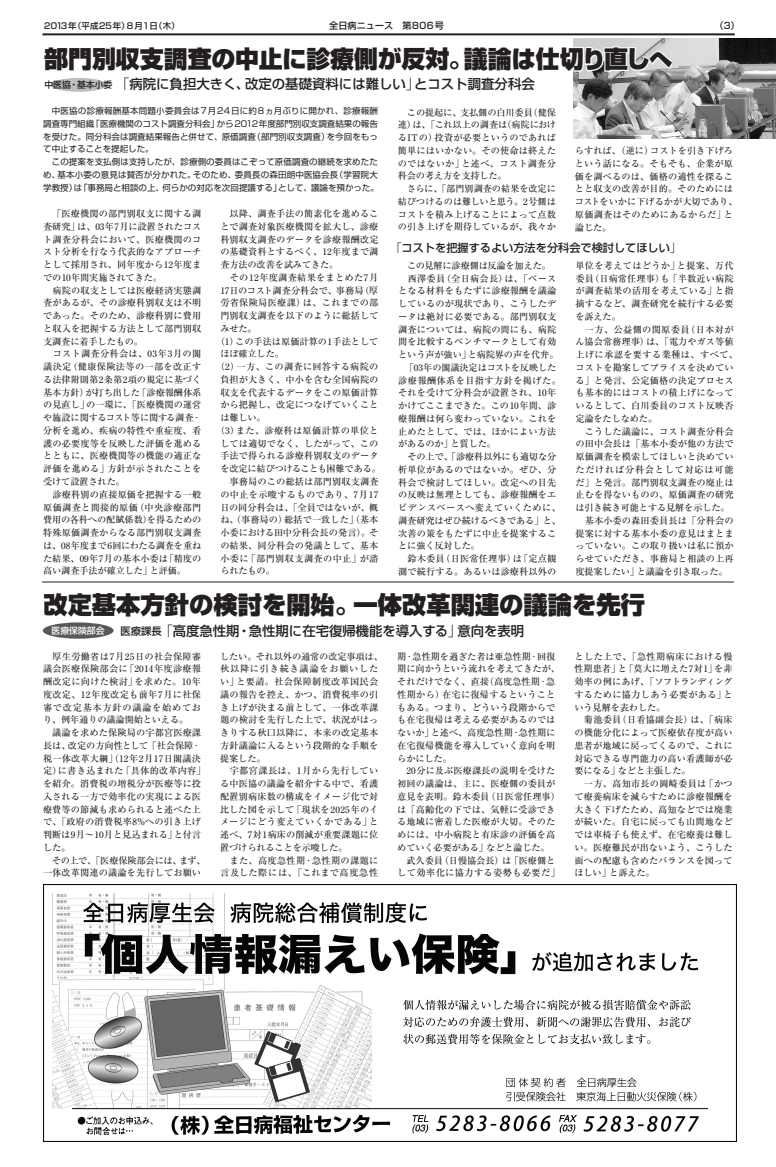
<style>
.page{position:relative;width:776px;height:1167px;background:#fff}
.page>*{position:absolute;margin:0;border:0;box-sizing:border-box;transform-origin:0 0}
.t1{font:900 24.3px "Shin Go";color:#231f20}
.t2{font:900 24px "Shin Go";color:#231f20}
.t3{font:500 13.4px "Shin Go";color:#231f20}
.t4{font:500 13.3px "Shin Go";color:#231f20}
.t5{font:500 11.2px "Shin Go";color:#231f20}
.t6{font:500 9.2px/12.8px "Ryumin";letter-spacing:.01em;color:#231f20;text-align:justify}
.t7{font:500 9.2px "Ryumin";letter-spacing:-.015em;color:#231f20}
.t8{font:500 9.2px/12.8px "Ryumin";letter-spacing:.03em;color:#231f20;text-align:right}
.t9{font:500 9.2px/12.8px "Ryumin";letter-spacing:.04em;color:#231f20;text-align:center}
.t10{font:500 9.2px "Ryumin";letter-spacing:.035em;color:#231f20}
.t11{font:500 9.2px "Ryumin";letter-spacing:-.01em;color:#231f20}
.t12{font:500 9.2px "Ryumin";letter-spacing:.08em;color:#231f20}
.t13{font:500 9.1px "Shin Go";color:#231f20}
.t14{font:500 9px "Shin Go";color:#231f20}
.t15{font:500 8.9px "Shin Go";color:#fff}
.t16{font:8.5px/12.8px "Shin Go";letter-spacing:.005em;color:#231f20;text-align:justify}
.t17{font:500 8.5px "Shin Go";letter-spacing:.015em;color:#231f20}
.s1{font-size:8.9px}
.s2{font-weight:300}
.s3{font-size:10.4px}
</style>
<div class="page">
<div style="left:43px;top:622px;width:71px;height:17px;background:#57585a;border-radius:50%"></div>
<hr style="left:42px;top:33px;width:693px;height:2px;background:#231f20">
<img style="left:43px;top:885px;width:693px;height:256px">
<hr style="left:42px;top:582px;width:692px;height:1px;background:#231f20">
<div style="left:51px;top:78px;width:56px;height:14px;background:#bcbdc0;border-radius:50%"></div>
<img style="left:574px;top:39px;width:202px;height:99px">
<p class="t17" style="left:44px;top:23px;width:137px">2013年（平成25年）8月1日（木）</p>
<p class="t13" style="left:329px;top:22px;width:153px">全日病ニュース　第806号　　　　</p>
<p class="t14" style="left:715px;top:22px;width:26px">（3）</p>
<h2 class="t2" style="left:44px;top:50px;width:630px">部門別収支調査の中止に診療側が反対。議論は仕切り直しへ</h2>
<h3 class="t3" style="left:44px;top:79px;width:492px"><span class="s1">中医協・基本小委</span><span class="s2">「</span>病院に負担大きく、改定の基礎資料には難しい<span class="s2">」</span>とコスト調査分科会</h3>
<p class="t16" style="left:43px;top:106px;width:336px;text-indent:9px">中医協の診療報酬基本問題小委員会は7月24日に約8ヵ月ぶりに開かれ、診療報酬調査専門組織「医療機関のコスト調査分科会」から2012年度部門別収支調査結果の報告を受けた。同分科会は調査結果報告と併せて、原価調査（部門別収支調査）を今回をもって中止することを提起した。</p>
<p class="t16" style="left:43px;top:157px;width:337px;text-align:left;text-indent:9px">この提案を支払側は支持したが、診療側の委員はこぞって原価調査の継続を求めたため、基本小委の意見は賛否が分かれた。そのため、委員長の森田朗中医協会長（学習院大学教授）は「事務局と相談の上、何らかの対応を次回提議する」として、議論を預かった。</p>
<p class="t6" style="left:43px;top:209px;width:160px;text-indent:9px">「医療機関の部門別収支に関する調査研究」は、03年7月に設置されたコスト調査分科会において、医療機関のコスト分析を行なう代表的なアプローチとして採用され、同年度から12年度までの10年間実施されてきた。</p>
<p class="t6" style="left:43px;top:285px;width:160px;text-indent:9px">病院の収支としては医療経済実態調査があるが、その診療科別収支は不明であった。そのため、診療科別に費用と収入を把握する方法として部門別収支調査に着手したもの。</p>
<p class="t6" style="left:43px;top:349px;width:160px;text-indent:10px">コスト調査分科会は、03年3月の閣議決定（健康保険法等の一部を改正する法律附則第2条第2項の規定に基づく基本方針）が打ち出した「診療報酬体系の見直し」の一環に、「医療機関の運営や施設に関するコスト等に関する調査・分析を進め、疾病の特性や重症度、看護の必要度等を反映した評価を進めるとともに、医療機関等の機能の適正な評価を進める」方針が示されたことを受けて設置された。</p>
<p class="t6" style="left:43px;top:489px;width:160px;text-indent:9px">診療科別の直接原価を把握する一般原価調査と間接的原価（中央診療部門費用の各科への配賦係数）を得るための特殊原価調査からなる部門別収支調査は、08年度まで6回にわたる調査を重ねた結果、09年7月の基本小委は「精度の高い調査手法が確立した」と評価。</p>
<p class="t6" style="left:398px;top:107px;width:160px;text-indent:9px">この提起に、支払側の白川委員（健保連）は、「これ以上の調査は（病院におけるITの）投資が必要というのであれば簡単にはいかない。その使命は終えたのではないか」と述べ、コスト調査分科会の考え方を支持した。</p>
<p class="t6" style="left:398px;top:183px;width:160px;text-indent:9px">さらに、「部門別調査の結果を改定に結びつけるのは難しいと思う。2号側はコストを積み上げることによって点数の引き上げを期待しているが、我々か</p>
<p class="t6" style="left:575px;top:146px;width:164px;text-align:left">らすれば、（逆に）コストを引き下げろという話になる。そもそも、企業が原価を調べるのは、価格の適性を探ることと収支の改善が目的。そのためにはコストをいかに下げるかが大切であり、原価調査はそのためにあるからだ」と論じた。</p>
<p class="t5" style="left:390px;top:243px;width:292px"><span class="s2">「</span>コストを把握するよい方法を分科会で検討してほしい<span class="s2">」</span></p>
<p class="t7" style="left:407px;top:262px;width:145px">この見解に診療側は反論を加えた。</p>
<p class="t8" style="left:408px;top:273px;width:150px">西澤委員（全日病会長）は、「ベース</p>
<p class="t6" style="left:398px;top:286px;width:160px">となる材料をもたずに診療報酬を議論</p>
<p class="t6" style="left:398px;top:299px;width:160px">しているのが現状であり、こうしたデ</p>
<p class="t6" style="left:398px;top:311px;width:160px">ータは絶対に必要である。部門別収支</p>
<p class="t6" style="left:398px;top:324px;width:160px">調査については、病院の間にも、病院</p>
<p class="t6" style="left:398px;top:337px;width:160px">間を比較するベンチマークとして有効</p>
<p class="t7" style="left:398px;top:351px;width:162px">という声が強い」と病院界の声を代弁。</p>
<p class="t7" style="left:405px;top:364px;width:153px">「03年の閣議決定はコストを反映した</p>
<p class="t9" style="left:398px;top:375px;width:164px">診療報酬体系を目指す方針を掲げた。</p>
<p class="t6" style="left:398px;top:388px;width:160px">それを受けて分科会が設置され、10年</p>
<p class="t6" style="left:398px;top:401px;width:160px">かけてここまできた。この10年間、診</p>
<p class="t6" style="left:398px;top:413px;width:160px">療報酬は何ら変わっていない。これを</p>
<p class="t6" style="left:398px;top:426px;width:160px">止めたとして、では、ほかによい方法</p>
<p class="t7" style="left:398px;top:441px;width:99px">があるのか」と質した。</p>
<p class="t11" style="left:407px;top:454px;width:151px">その上で、「診療科以外にも適切な分</p>
<p class="t6" style="left:398px;top:464px;width:160px">析単位があるのではないか。ぜひ、分</p>
<p class="t6" style="left:398px;top:477px;width:160px">科会で検討してほしい。改定への目先</p>
<p class="t6" style="left:398px;top:490px;width:160px">の反映は無理としても、診療報酬をエ</p>
<p class="t9" style="left:398px;top:503px;width:164px">ビデンスベースへ変えていくために、</p>
<p class="t7" style="left:398px;top:517px;width:164px">調査研究はぜひ続けるべきである」と、</p>
<p class="t6" style="left:398px;top:528px;width:160px">次善の策をもたずに中止を提案するこ</p>
<p class="t7" style="left:398px;top:543px;width:83px">とに強く反対した。</p>
<p class="t6" style="left:408px;top:554px;width:150px">鈴木委員（日医常任理事）は「定点観</p>
<p class="t6" style="left:398px;top:566px;width:160px">測で続行する。あるいは診療科以外の</p>
<p class="t6" style="left:220px;top:209px;width:160px;text-indent:9px">以降、調査手法の簡素化を進めることで調査対象医療機関を拡大し、診療科別収支調査のデータを診療報酬改定の基礎資料とするべく、12年度まで調査方法の改善を試みてきた。</p>
<p class="t6" style="left:230px;top:272px;width:150px">その12年度調査結果をまとめた7月</p>
<p class="t6" style="left:220px;top:285px;width:160px">17日のコスト調査分科会で、事務局（厚</p>
<p class="t8" style="left:220px;top:298px;width:160px">労省保険局医療課）は、これまでの部</p>
<p class="t6" style="left:220px;top:311px;width:160px">門別収支調査を以下のように総括して</p>
<p class="t6" style="left:220px;top:323px;width:38px">みせた。</p>
<p class="t6" style="left:216px;top:336px;width:164px">（1）この手法は原価計算の1手法として</p>
<p class="t6" style="left:220px;top:349px;width:65px">ほぼ確立した。</p>
<p class="t8" style="left:216px;top:362px;width:164px">（2）一方、この調査に回答する病院の</p>
<p class="t6" style="left:220px;top:374px;width:160px">負担が大きく、中小を含む全国病院の</p>
<p class="t6" style="left:220px;top:387px;width:160px">収支を代表するデータをこの原価計算</p>
<p class="t6" style="left:220px;top:400px;width:160px">から把握し、改定につなげていくこと</p>
<p class="t6" style="left:220px;top:413px;width:47px">は難しい。</p>
<p class="t10" style="left:216px;top:427px;width:164px">（3）また、診療科は原価計算の単位と</p>
<p class="t6" style="left:220px;top:438px;width:160px">しては適切でなく、したがって、この</p>
<p class="t6" style="left:220px;top:451px;width:160px">手法で得られる診療科別収支のデータ</p>
<p class="t7" style="left:220px;top:466px;width:162px">を改定に結びつけることも困難である。</p>
<p class="t6" style="left:230px;top:476px;width:150px">事務局のこの総括は部門別収支調査</p>
<p class="t10" style="left:220px;top:491px;width:160px">の中止を示唆するものであり、7月17</p>
<p class="t6" style="left:220px;top:502px;width:160px">日の同分科会は、「全員ではないが、概</p>
<p class="t6" style="left:220px;top:515px;width:160px">ね、（事務局の）総括で一致した」（基本</p>
<p class="t6" style="left:220px;top:527px;width:160px">小委における田中分科会長の発言）。そ</p>
<p class="t6" style="left:220px;top:540px;width:160px">の結果、同分科会の発議として、基本</p>
<p class="t9" style="left:220px;top:553px;width:160px">小委に「部門別収支調査の中止」が諮</p>
<p class="t6" style="left:220px;top:566px;width:56px">られたもの。</p>
<p class="t6" style="left:575px;top:260px;width:160px">単位を考えてはどうか」と提案、万代委員（日病常任理事）も「半数近い病院が調査結果の活用を考えている」と指摘するなど、調査研究を続行する必要を訴えた。</p>
<p class="t6" style="left:575px;top:324px;width:164px;text-align:left;text-indent:10px">一方、公益側の関原委員（日本対がん協会常務理事）は、「電力やガス等値上げに承認を要する業種は、すべて、コストを勘案してプライスを決めている」と発言、公定価格の決定プロセスも基本的にはコストの積上げになっているとして、白川委員のコスト反映否定論をたしなめた。</p>
<p class="t6" style="left:585px;top:426px;width:150px">こうした議論に、コスト調査分科会</p>
<p class="t6" style="left:575px;top:439px;width:160px">の田中会長は「基本小委が他の方法で</p>
<p class="t6" style="left:575px;top:452px;width:160px">原価調査を模索してほしいと決めてい</p>
<p class="t12" style="left:575px;top:466px;width:160px">ただければ分科会として対応は可能</p>
<p class="t6" style="left:575px;top:477px;width:160px">だ」と発言。部門別収支調査の廃止は</p>
<p class="t6" style="left:575px;top:490px;width:160px">止むを得ないものの、原価調査の研究</p>
<p class="t7" style="left:575px;top:505px;width:156px">は引き続き可能とする見解を示した。</p>
<p class="t6" style="left:585px;top:515px;width:150px">基本小委の森田委員長は「分科会の</p>
<p class="t6" style="left:575px;top:528px;width:160px">提案に対する基本小委の意見はまとま</p>
<p class="t6" style="left:575px;top:541px;width:160px">っていない。この取り扱いは私に預か</p>
<p class="t6" style="left:575px;top:554px;width:160px">らせていただき、事務局と相談の上再</p>
<p class="t7" style="left:575px;top:568px;width:154px">度提案したい」と議論を引き取った。</p>
<h1 class="t1" style="left:43px;top:596px;width:603px">改定基本方針の検討を開始。一体改革関連の議論を先行</h1>
<p class="t15" style="left:52px;top:627px;width:55px">医療保険部会</p>
<h3 class="t4" style="left:120px;top:626px;width:405px"><span class="s3">医療課長</span><span class="s2">「</span>高度急性期・急性期に在宅復帰機能を導入する<span class="s2">」</span>意向を表明</h3>
<p class="t6" style="left:43px;top:651px;width:160px;text-indent:9px">厚生労働省は7月25日の社会保障審議会医療保険部会に「2014年度診療報酬改定に向けた検討」を求めた。10年度改定、12年度改定も前年7月に社保審で改定基本方針の議論を始めており、例年通りの議論開始といえる。</p>
<p class="t6" style="left:43px;top:728px;width:164px;text-align:left;text-indent:9px">議論を求めた保険局の宇都宮医療課長は、改定の方向性として「社会保障・税一体改革大綱」（12年2月17日閣議決定）に書き込まれた「具体的改革内容」を紹介。消費税の増税分が医療等に投入される一方で効率化の実現による医療費等の節減も求められると述べた上で、「政府の消費税率8%への引き上げ判断は9月～10月と見込まれる」と付言した。</p>
<p class="t6" style="left:43px;top:855px;width:164px;text-indent:9px">その上で、「医療保険部会には、まず、一体改革関連の議論を先行してお願い</p>
<p class="t6" style="left:220px;top:651px;width:164px;text-align:left">したい。それ以外の通常の改定事項は、秋以降に引き続き議論をお願いしたい」と要請。社会保障制度改革国民会議の報告を控え、かつ、消費税率の引き上げが決まる前として、一体改革課題の検討を先行した上で、状況がはっきりする秋口以降に、本来の改定基本方針議論に入るという段階的な手順を提案した。</p>
<p class="t6" style="left:220px;top:766px;width:160px;text-indent:10px">宇都宮課長は、1月から先行している中医協の議論を紹介する中で、看護配置別病床数の構成をイメージ化で対比した図を示して「現状を2025年のイメージにどう変えていくかである」と述べ、7対1病床の削減が重要課題に位置づけられることを示唆した。</p>
<p class="t8" style="left:220px;top:855px;width:160px">また、高度急性期・急性期の課題に言及した際には、「これまで高度急性</p>
<p class="t6" style="left:397px;top:651px;width:164px;text-align:left">期・急性期を過ぎた者は亜急性期・回復期に向かうという流れを考えてきたが、それだけでなく、直接（高度急性期・急性期から）在宅に復帰するということもある。つまり、どういう段階からでも在宅復帰は考える必要があるのではないか」と述べ、高度急性期・急性期に在宅復帰機能を導入していく意向を明らかにした。</p>
<p class="t6" style="left:397px;top:766px;width:164px;text-align:left;text-indent:9px">20分に及ぶ医療課長の説明を受けた初回の議論は、主に、医療側の委員が意見を表明。鈴木委員（日医常任理事）は「高齢化の下では、気軽に受診できる地域に密着した医療が大切。そのためには、中小病院と有床診の評価を高めていく必要がある」などと論じた。</p>
<p class="t9" style="left:397px;top:855px;width:164px">武久委員（日慢協会長）は「医療側と<br>して効率化に協力する姿勢も必要だ」</p>
<p class="t6" style="left:575px;top:651px;width:160px">とした上で、「急性期病床における慢性期患者」と「莫大に増えた7対1」を非効率の例にあげ、「ソフトランディングするために協力しあう必要がある」という見解を表わした。</p>
<p class="t6" style="left:575px;top:715px;width:160px;text-indent:9px">菊池委員（日看協副会長）は、「病床の機能分化によって医療依存度が高い患者が地域に戻ってくるので、これに対応できる専門能力の高い看護師が必要になる」などと主張した。</p>
<p class="t6" style="left:575px;top:779px;width:160px;text-indent:9px">一方、高知市長の岡崎委員は「かつて療養病床を減らすために診療報酬を大きく下げたため、高知などでは廃業が続いた。自宅に戻っても山間地などでは車椅子も使えず、在宅療養は難しい。医療難民が出ないよう、こうした面への配慮も含めたバランスを図ってほしい」と訴えた。</p>
</div>
